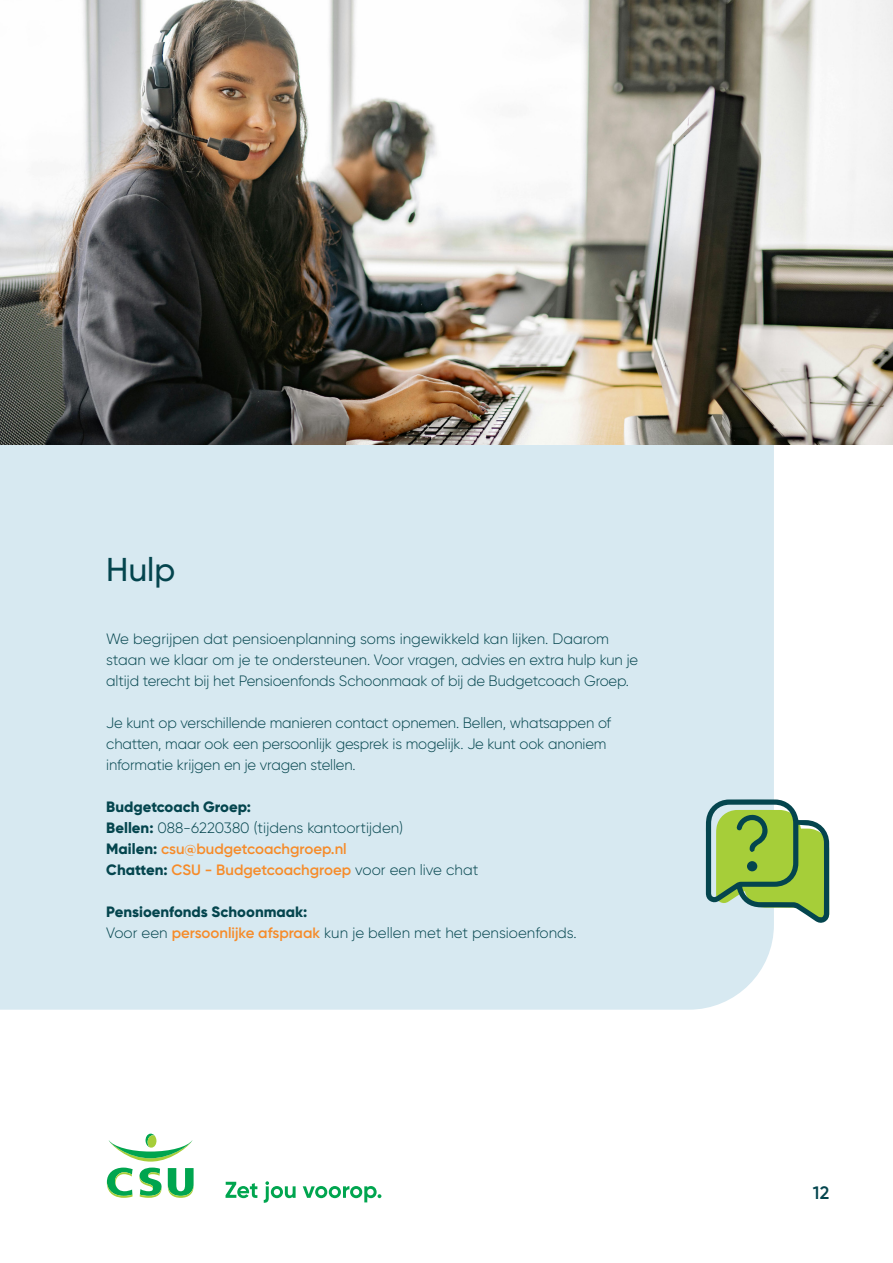
<style>
.page{position:relative;width:893px;height:1263px;background:#fff}
.page>*{position:absolute;margin:0;border:0;box-sizing:border-box;transform-origin:0 0}
.Tussenkop{font:500 33px "Gilroy";color:#04454e}
.t1{font:600 18px "Gilroy";color:#04454e}
.Platte_tekst{font:300 15px/21px "Gilroy";letter-spacing:-.01em;color:#04454e}
.Platte_tekst-2{font:600 15px "Gilroy";color:#f68b29}
.Platte_tekst-3{font:800 15px "Gilroy";color:#04454e}
.s1{font-weight:800}
.s2{font-weight:800;color:#04454e}
.s3{font-weight:300;color:#04454e}
.s4{font-weight:600;color:#f68b29}
</style>
<div class="page">
<svg style="left:109px;top:1133px;width:84px;height:28px"></svg>
<svg style="left:107px;top:1167px;width:26px;height:31px"></svg>
<svg style="left:139px;top:1167px;width:23px;height:31px"></svg>
<svg style="left:168px;top:1168px;width:26px;height:30px"></svg>
<svg style="left:226px;top:1182px;width:31px;height:16px"></svg>
<svg style="left:264px;top:1181px;width:32px;height:22px"></svg>
<svg style="left:303px;top:1186px;width:78px;height:16px"></svg>
<div style="left:0;top:444px;width:774px;height:566px;background:#d7e9f1"></div>
<svg style="left:706px;top:799px;width:123px;height:124px;background:#94ba6d"></svg>
<div style="left:747px;top:861px;width:10px;height:10px;background:#04454e;border-radius:50%"></div>
<img style="left:0;top:0;width:893px;height:444px">
<p class="Tussenkop" style="left:106px;top:549px;width:71px">Hulp</p>
<p class="Platte_tekst" style="left:106px;top:628px;width:533px">We begrijpen dat pensioenplanning soms ingewikkeld kan lijken. Daarom staan we klaar om je te ondersteunen. Voor vragen, advies en extra hulp kun je altijd terecht bij het Pensioenfonds Schoonmaak of bij de Budgetcoach Groep.</p>
<p class="Platte_tekst" style="left:106px;top:712px;width:506px">Je kunt op verschillende manieren contact opnemen. Bellen, whatsappen of chatten, maar ook een persoonlijk gesprek is mogelijk. Je kunt ook anoniem informatie krijgen en je vragen stellen.</p>
<p class="Platte_tekst-3" style="left:106px;top:797px;width:146px">Budgetcoach Groep:</p>
<p class="Platte_tekst" style="left:106px;top:817px;width:298px"><span class="s1">Bellen:</span> 088-6220380 (tijdens kantoortijden)</p>
<p class="Platte_tekst-2" style="left:106px;top:839px;width:242px"><span class="s2">Mailen:</span> csu@budgetcoachgroep.nl</p>
<p class="Platte_tekst-2" style="left:106px;top:860px;width:373px"><span class="s2">Chatten:</span> CSU - Budgetcoachgroep <span class="s3">voor een live chat</span></p>
<p class="Platte_tekst-3" style="left:106px;top:902px;width:203px">Pensioenfonds Schoonmaak:</p>
<p class="Platte_tekst" style="left:106px;top:922px;width:472px">Voor een <span class="s4">persoonlijke afspraak</span> kun je bellen met het pensioenfonds.</p>
<p class="t1" style="left:813px;top:1182px;width:18px">12</p>
</div>
